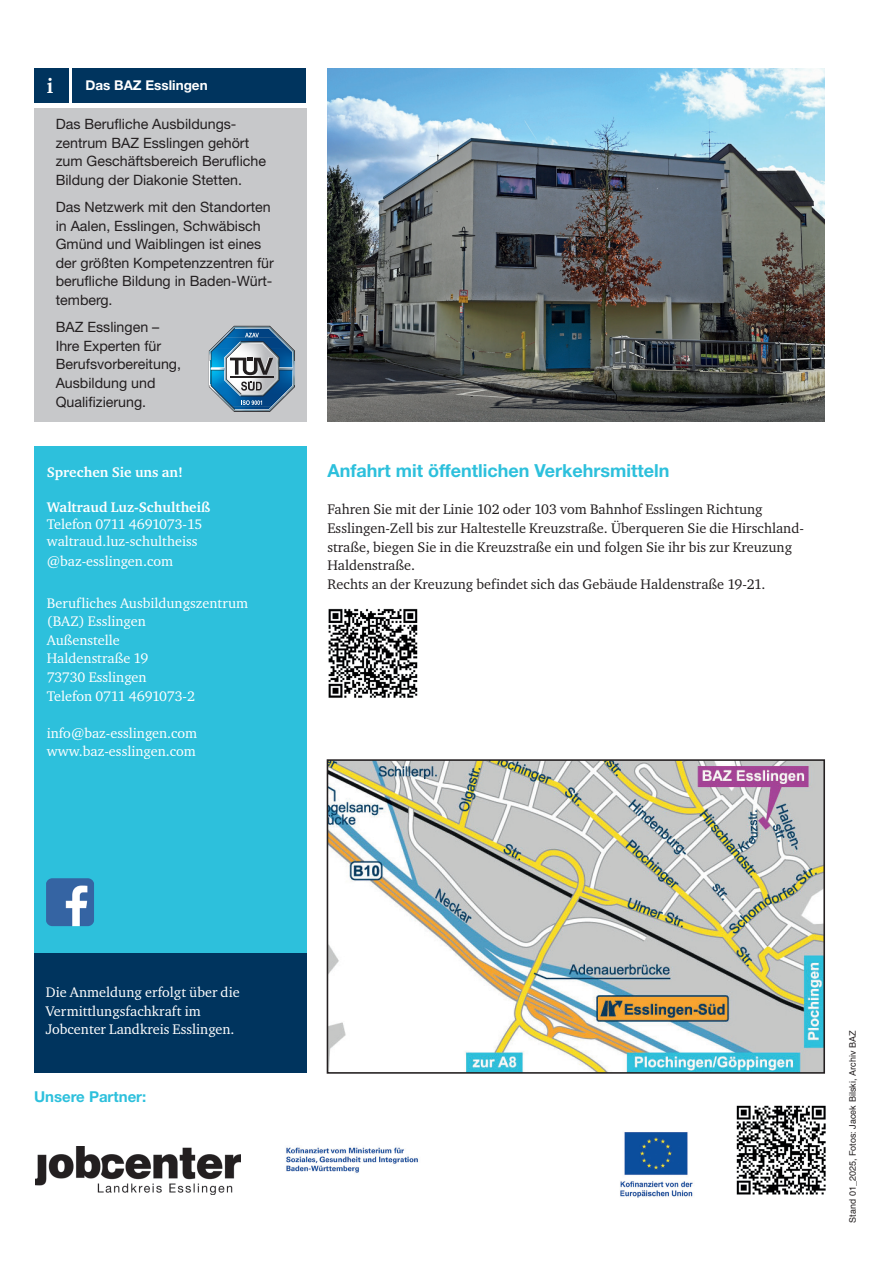
<style>
.page{position:relative;width:893px;height:1263px;background:#fff}
.page>*{position:absolute;margin:0;border:0;box-sizing:border-box;transform-origin:0 0}
.t1{font:700 21px "Charter ITC";color:#fff}
.t2{font:700 18px "Helvetica Neue LT Std";color:#2dc0dc}
.t3{font:700 15px "Helvetica Neue LT Std";color:#2dc0dc}
.t4{font:14.25px/18.6px "Helvetica Neue LT Std";color:#231f20}
.t5{font:14.25px/18.6px "Charter ITC";color:#fff}
.t6{font:14.25px/18.6px "Charter ITC";color:#231f20}
.t7{font:700 14.25px "Charter ITC";color:#fff}
.t8{font:700 13.5px "Helvetica Neue LT Std";color:#fff}
.t9{font:9px "Helvetica";color:#231f20}
</style>
<div class="page">
<div style="left:34px;top:108px;width:272px;height:313px;background:#c7c8ca"></div>
<div style="left:34px;top:446px;width:272px;height:558px;background:#2dc0dc"></div>
<div style="left:72px;top:68px;width:234px;height:34px;background:#00345e"></div>
<div style="left:34px;top:68px;width:34px;height:34px;background:#00345e"></div>
<img style="left:736px;top:1105px;width:90px;height:90px">
<div style="left:34px;top:953px;width:272px;height:119px;background:#00345e"></div>
<img style="left:286px;top:1132px;width:407px;height:66px">
<img style="left:46px;top:878px;width:48px;height:48px">
<img style="left:35px;top:1147px;width:205px;height:48px">
<img style="left:330px;top:762px;width:492px;height:309px">
<div style="left:327px;top:759px;width:498px;height:315px;border:2px solid #231f20"></div>
<svg style="left:209px;top:326px;width:86px;height:86px"></svg>
<img style="left:328px;top:608px;width:90px;height:90px">
<img style="left:327px;top:68px;width:498px;height:353px">
<h1 class="t1" style="left:47px;top:73px;width:8px">i</h1>
<p class="t8" style="left:85px;top:77px;width:124px">Das BAZ Esslingen</p>
<p class="t4" style="left:56px;top:115px;width:212px">Das Berufliche Ausbildungs&shy;zentrum BAZ Esslingen gehört zum Geschäftsbereich Berufliche<br>Bildung der Diakonie Stetten.</p>
<p class="t4" style="left:56px;top:197px;width:220px">Das Netzwerk mit den Standorten in Aalen, Esslingen, Schwäbisch<br>Gmünd und Waiblingen ist eines der größten Kompetenzzentren für berufliche Bildung in Baden-Würt&shy;temberg.</p>
<p class="t4" style="left:56px;top:318px;width:127px">BAZ Esslingen –<br>Ihre Experten für<br>Berufsvorbereitung,<br>Ausbildung und<br>Qualifizierung.</p>
<p class="t7" style="left:47px;top:464px;width:138px">Sprechen Sie uns an!</p>
<p class="t7" style="left:47px;top:498px;width:165px">Waltraud Luz-Schultheiß</p>
<p class="t5" style="left:47px;top:515px;width:157px;line-height:17.1px">Telefon 0711 4691073-15 waltraud.luz-schultheiss</p>
<p class="t5" style="left:47px;top:551px;width:128px">@baz-esslingen.com</p>
<p class="t5" style="left:47px;top:593px;width:203px">Berufliches Ausbildungszentrum (BAZ) Esslingen<br>Außenstelle<br>Haldenstraße 19<br>73730 Esslingen<br>Telefon 0711 4691073-2</p>
<p class="t5" style="left:47px;top:723px;width:152px">info@baz-esslingen.com www.baz-esslingen.com</p>
<p class="t2" style="left:327px;top:460px;width:343px">Anfahrt mit öffentlichen Verkehrsmitteln</p>
<p class="t6" style="left:327px;top:500px;width:478px">Fahren Sie mit der Linie 102 oder 103 vom Bahnhof Esslingen Richtung Esslingen-Zell bis zur Haltestelle Kreuzstraße. Überqueren Sie die Hirschland&shy;straße, biegen Sie in die Kreuzstraße ein und folgen Sie ihr bis zur Kreuzung Haldenstraße.<br>Rechts an der Kreuzung befindet sich das Gebäude Haldenstraße 19-21.</p>
<p class="t5" style="left:46px;top:983px;width:195px">Die Anmeldung erfolgt über die<br>Vermittlungsfachkraft im<br>Jobcenter Landkreis Esslingen.</p>
<p class="t3" style="left:34px;top:1087px;width:114px">Unsere Partner:</p>
<p class="t9" style="left:847px;top:1222px;width:193px;rotate:-90deg">Stand 01_2025, Fotos: Jacek Bilski, Archiv BAZ</p>
</div>
